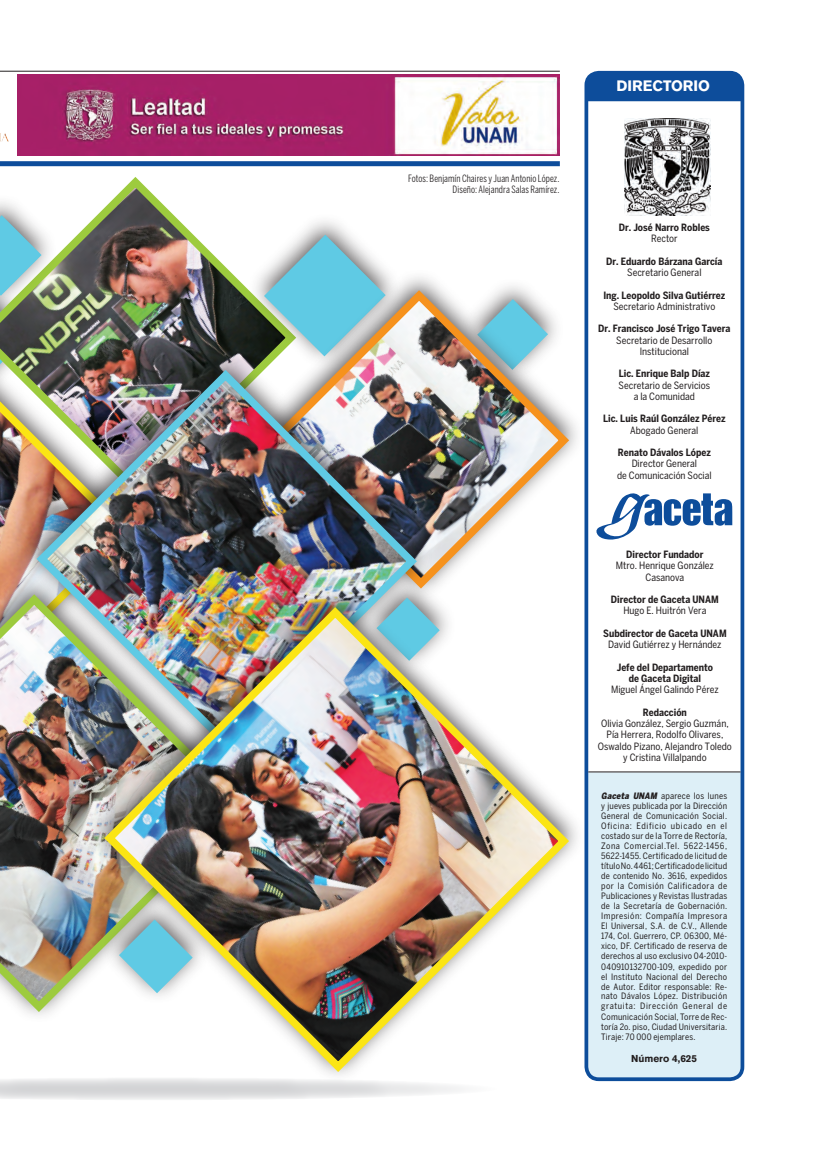
<style>
.page{position:relative;width:815px;height:1152px;background:#fff}
.page>*{position:absolute;margin:0;border:0;box-sizing:border-box;transform-origin:0 0}
.t1{font:700 15px "Akzidenz Grotesk BQ";color:#fff}
.t2{font:condensed 10px "Benton Sans";color:#231f20}
.t3{font:700 condensed 10px "Benton Sans";color:#231f20}
.t4{font:extra-condensed 10px/11.2px "Benton Sans";letter-spacing:.005em;color:#231f20;text-align:right}
.t5{font:700 10px "Akzidenz Grotesk BQ";color:#231f20}
.t6{font:condensed 8.75px/10px "Benton Sans";letter-spacing:.015em;color:#231f20;text-align:justify}
.s1{font-weight:900;font-style:italic}
</style>
<div class="page">
<div style="left:0;top:153px;width:44px;height:357px;background:#231f20;opacity:.75"></div>
<img style="left:126px;top:177px;width:120px;height:170px">
<img style="left:0;top:658px;width:87px;height:357px">
<img style="left:0;top:170px;width:126px;height:488px">
<div style="left:246px;top:212px;width:157px;height:156px;background:#231f20;opacity:.75"></div>
<svg style="left:259px;top:229px;width:132px;height:39px"></svg>
<div style="left:253px;top:268px;width:333px;height:333px;background:#231f20;opacity:.75"></div>
<img style="left:266px;top:285px;width:308px;height:299px">
<div style="left:19px;top:347px;width:415px;height:415px;background:#231f20;opacity:.75"></div>
<img style="left:31px;top:364px;width:391px;height:391px">
<div style="left:589px;top:772px;width:154px;height:308px;background:#ddeff7"></div>
<div style="left:584px;top:71px;width:160px;height:1010px;border:4px solid #0d4d9b;border-radius:12px"></div>
<img style="left:624px;top:118px;width:87px;height:97px">
<div style="left:586px;top:73px;width:156px;height:28px;background:#0d4d9b"></div>
<svg style="left:596px;top:493px;width:136px;height:47px"></svg>
<hr style="left:588px;top:771px;width:153px;height:1px;background:#231f20">
<hr style="left:0;top:71px;width:560px;height:1px;background:#231f20">
<div style="left:0;top:161px;width:560px;height:5px;background:#0d4d9b"></div>
<img style="left:18px;top:75px;width:542px;height:81px">
<img style="left:0;top:133px;width:9px;height:23px">
<div style="left:87px;top:584px;width:499px;height:499px;background:#231f20;opacity:.75"></div>
<img style="left:99px;top:602px;width:475px;height:475px">
<svg style="left:0;top:1077px;width:497px;height:23px"></svg>
<p class="t4" style="left:408px;top:173px;width:153px">Fotos: Benjamín Chaires y Juan Antonio López.<br>Diseño: Alejandra Salas Ramírez.</p>
<p class="t1" style="left:617px;top:77px;width:95px">DIRECTORIO</p>
<p class="t3" style="left:619px;top:221px;width:93px">Dr. José Narro Robles</p>
<p class="t2" style="left:651px;top:233px;width:28px">Rector</p>
<p class="t3" style="left:606px;top:255px;width:118px">Dr. Eduardo Bárzana García</p>
<p class="t2" style="left:627px;top:266px;width:76px">Secretario General</p>
<p class="t3" style="left:603px;top:289px;width:123px">Ing. Leopoldo Silva Gutiérrez</p>
<p class="t2" style="left:613px;top:300px;width:103px">Secretario Administrativo</p>
<p class="t3" style="left:598px;top:323px;width:134px">Dr. Francisco José Trigo Tavera</p>
<p class="t2" style="left:616px;top:334px;width:98px">Secretario de Desarrollo</p>
<p class="t2" style="left:640px;top:345px;width:51px">Institucional</p>
<p class="t3" style="left:619px;top:368px;width:93px">Lic. Enrique Balp Díaz</p>
<p class="t2" style="left:619px;top:379px;width:93px">Secretario de Servicios</p>
<p class="t2" style="left:634px;top:390px;width:63px">a la Comunidad</p>
<p class="t3" style="left:603px;top:413px;width:124px">Lic. Luis Raúl González Pérez</p>
<p class="t2" style="left:630px;top:424px;width:70px">Abogado General</p>
<p class="t3" style="left:618px;top:446px;width:94px">Renato Dávalos López</p>
<p class="t2" style="left:632px;top:458px;width:67px">Director General</p>
<p class="t2" style="left:617px;top:469px;width:96px">de Comunicación Social</p>
<p class="t3" style="left:626px;top:548px;width:79px">Director Fundador</p>
<p class="t2" style="left:616px;top:560px;width:100px">Mtro. Henrique González</p>
<p class="t2" style="left:646px;top:571px;width:40px">Casanova</p>
<p class="t3" style="left:611px;top:593px;width:109px">Director de Gaceta UNAM</p>
<p class="t2" style="left:623px;top:605px;width:85px">Hugo E. Huitrón Vera</p>
<p class="t3" style="left:603px;top:627px;width:125px">Subdirector de Gaceta UNAM</p>
<p class="t2" style="left:608px;top:639px;width:115px">David Gutiérrez y Hernández</p>
<p class="t3" style="left:617px;top:661px;width:98px">Jefe del Departamento</p>
<p class="t3" style="left:629px;top:672px;width:74px">de Gaceta Digital</p>
<p class="t2" style="left:611px;top:684px;width:109px">Miguel Ángel Galindo Pérez</p>
<p class="t3" style="left:643px;top:706px;width:45px">Redacción</p>
<p class="t2" style="left:601px;top:717px;width:129px">Olivia González, Sergio Guzmán,</p>
<p class="t2" style="left:606px;top:729px;width:118px">Pía Herrera, Rodolfo Olivares,</p>
<p class="t2" style="left:598px;top:740px;width:136px">Oswaldo Pizano, Alejandro Toledo</p>
<p class="t2" style="left:623px;top:751px;width:85px">y Cristina Villalpando</p>
<p class="t6" style="left:601px;top:791px;width:127px"><span class="s1">Gaceta UNAM</span> aparece los lunes y jueves publicada por la Dirección General de Comunicación Social.<br>Oficina: Edificio ubicado en el costado sur de la Torre de Rectoría, Zona Comercial.Tel. 5622-1456, 5622-1455. Certificado de licitud de título No. 4461; Certificado de licitud de contenido No. 3616, expedidos por la Comisión Calificadora de Publicaciones y Revistas Ilustradas de la Secretaría de Gobernación.<br>Impresión: Compañía Impresora El Universal, S.A. de C.V., Allende 174, Col. Guerrero, CP. 06300, Mé&shy;xico, DF. Certificado de reserva de derechos al uso exclusivo 04-2010- 040910132700-109, expedido por el Instituto Nacional del Derecho de Autor. Editor responsable: Re&shy;nato Dávalos López. Distribución gratuita: Dirección General de Comunicación Social, Torre de Rec&shy;toría 2o. piso, Ciudad Universitaria.<br>Tiraje: 70 000 ejemplares.</p>
<p class="t5" style="left:631px;top:1052px;width:68px">Número 4,625</p>
</div>
